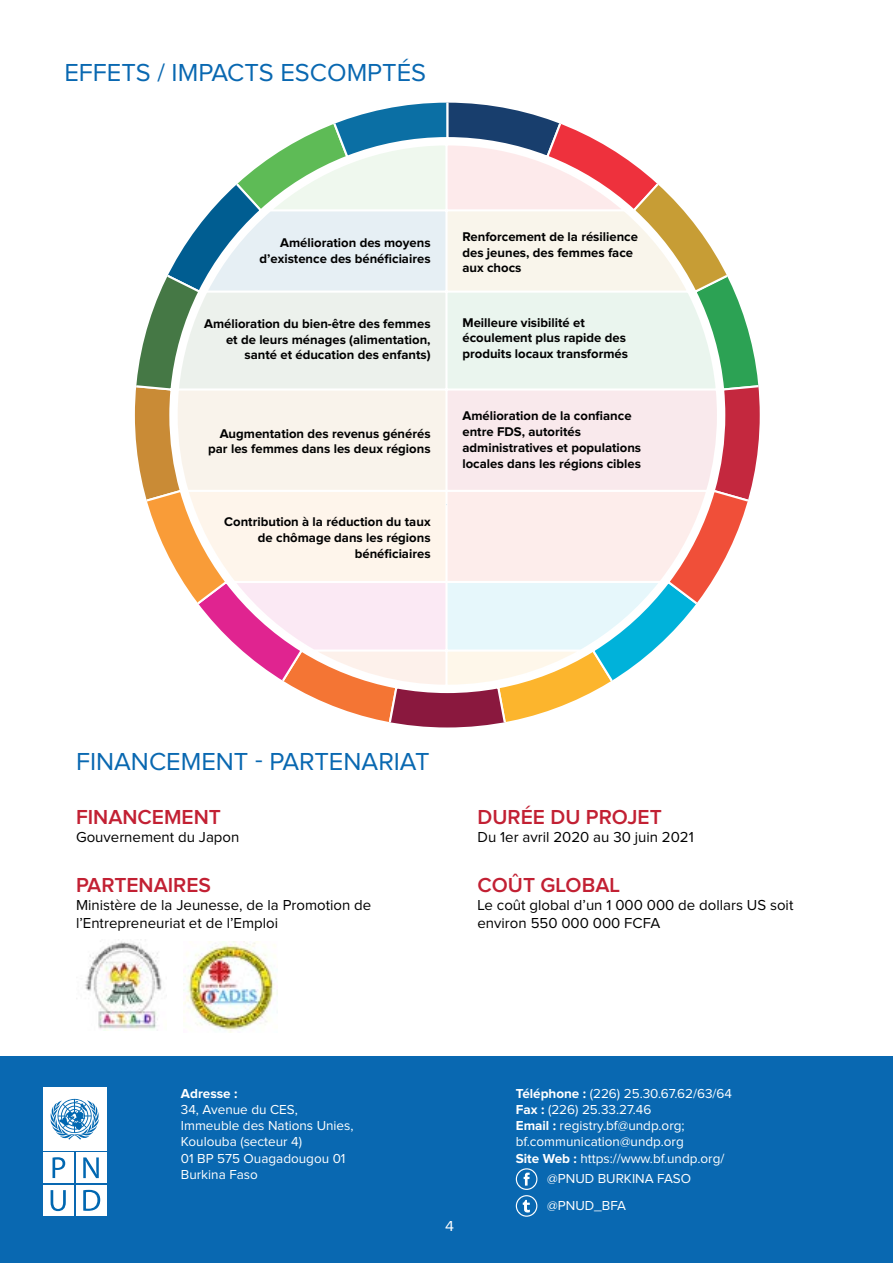
<style>
.page{position:relative;width:893px;height:1263px;background:#fff}
.page>*{position:absolute;margin:0;border:0;box-sizing:border-box;transform-origin:0 0}
.t1{font:25.5px "Proxima Nova";color:#0968b1}
.t2{font:600 21px "Proxima Nova";color:#c22033}
.t3{font:15px/18px "Proxima Nova";color:#000}
.t4{font:15px "Proxima Nova";color:#fff;scale:1.06 1}
.t5{font:13.5px/16.2px "Proxima Nova";color:#fff}
.t6{font:700 13.5px "Proxima Nova";color:#fff}
.t7{font:700 13.05px/15.8px "Proxima Nova";color:#000;text-align:right}
.s1{font-weight:700}
</style>
<div class="page">
<div style="left:0;top:1057px;width:893px;height:206px;background:#0968b1"></div>
<div style="left:43px;top:1152px;width:31px;height:31px;background:#fff"></div>
<svg style="left:53px;top:1157px;width:12px;height:21px"></svg>
<div style="left:76px;top:1152px;width:30px;height:31px;background:#fff"></div>
<svg style="left:83px;top:1157px;width:16px;height:21px"></svg>
<div style="left:43px;top:1185px;width:31px;height:31px;background:#fff"></div>
<svg style="left:51px;top:1190px;width:15px;height:21px"></svg>
<div style="left:76px;top:1185px;width:30px;height:31px;background:#fff"></div>
<svg style="left:83px;top:1190px;width:17px;height:21px"></svg>
<div style="left:43px;top:1086px;width:64px;height:64px;background:#fff"></div>
<svg style="left:50px;top:1099px;width:49px;height:41px"></svg>
<svg style="left:516px;top:1168px;width:21px;height:49px"></svg>
<img style="left:184px;top:941px;width:93px;height:91px">
<img style="left:76px;top:939px;width:86px;height:91px">
<svg style="left:135px;top:103px;width:625px;height:624px"></svg>
<h1 class="t1" style="left:64px;top:61px;width:363px">EFFETS / IMPACTS ESCOMPTÉS</h1>
<p class="t7" style="left:260px;top:235px;width:172px">Amélioration des moyens d’existence des bénéficiaires</p>
<p class="t7" style="left:204px;top:316px;width:228px">Amélioration du bien-être des femmes et de leurs ménages (alimentation, santé et éducation des enfants)</p>
<p class="t7" style="left:208px;top:426px;width:224px">Augmentation des revenus générés par les femmes dans les deux régions</p>
<p class="t7" style="left:224px;top:514px;width:208px">Contribution à la réduction du taux de chômage dans les régions bénéficiaires</p>
<p class="t7" style="left:462px;top:229px;width:177px;text-align:left">Renforcement de la résilience des jeunes, des femmes face aux chocs</p>
<p class="t7" style="left:462px;top:315px;width:167px;text-align:left">Meilleure visibilité et écoulement plus rapide des produits locaux transformés</p>
<p class="t7" style="left:462px;top:408px;width:180px;text-align:left">Amélioration de la confiance entre FDS, autorités administratives et populations locales dans les régions cibles</p>
<h1 class="t1" style="left:76px;top:750px;width:355px">FINANCEMENT - PARTENARIAT</h1>
<h2 class="t2" style="left:76px;top:805px;width:146px">FINANCEMENT</h2>
<p class="t3" style="left:76px;top:829px;width:165px">Gouvernement du Japon</p>
<h2 class="t2" style="left:76px;top:873px;width:137px">PARTENAIRES</h2>
<p class="t3" style="left:76px;top:897px;width:297px">Ministère de la Jeunesse, de la Promotion de l’Entrepreneuriat et de l’Emploi</p>
<h2 class="t2" style="left:477px;top:805px;width:186px">DURÉE DU PROJET</h2>
<p class="t3" style="left:477px;top:829px;width:218px">Du 1er avril 2020 au 30 juin 2021</p>
<h2 class="t2" style="left:477px;top:873px;width:144px">COÛT GLOBAL</h2>
<p class="t3" style="left:477px;top:897px;width:317px">Le coût global d’un 1 000 000 de dollars US soit environ 550 000 000 FCFA</p>
<p class="t6" style="left:181px;top:1085px;width:58px">Adresse :</p>
<p class="t5" style="left:181px;top:1102px;width:174px">34, Avenue du CES,<br>Immeuble des Nations Unies,<br>Koulouba (secteur 4)<br>01 BP 575 Ouagadougou 01<br>Burkina Faso</p>
<p class="t4" style="left:445px;top:1219px;width:10px">4</p>
<p class="t5" style="left:516px;top:1086px;width:218px"><span class="s1">Téléphone :</span> (226) 25.30.67.62/63/64<br><span class="s1">Fax :</span> (226) 25.33.27.46<br><span class="s1">Email :</span> registry.bf@undp.org; bf.communication@undp.org<br><span class="s1">Site Web :</span> https://www.bf.undp.org/</p>
<p class="t5" style="left:547px;top:1165px;width:145px;line-height:27px">@PNUD BURKINA FASO @PNUD_BFA</p>
</div>
